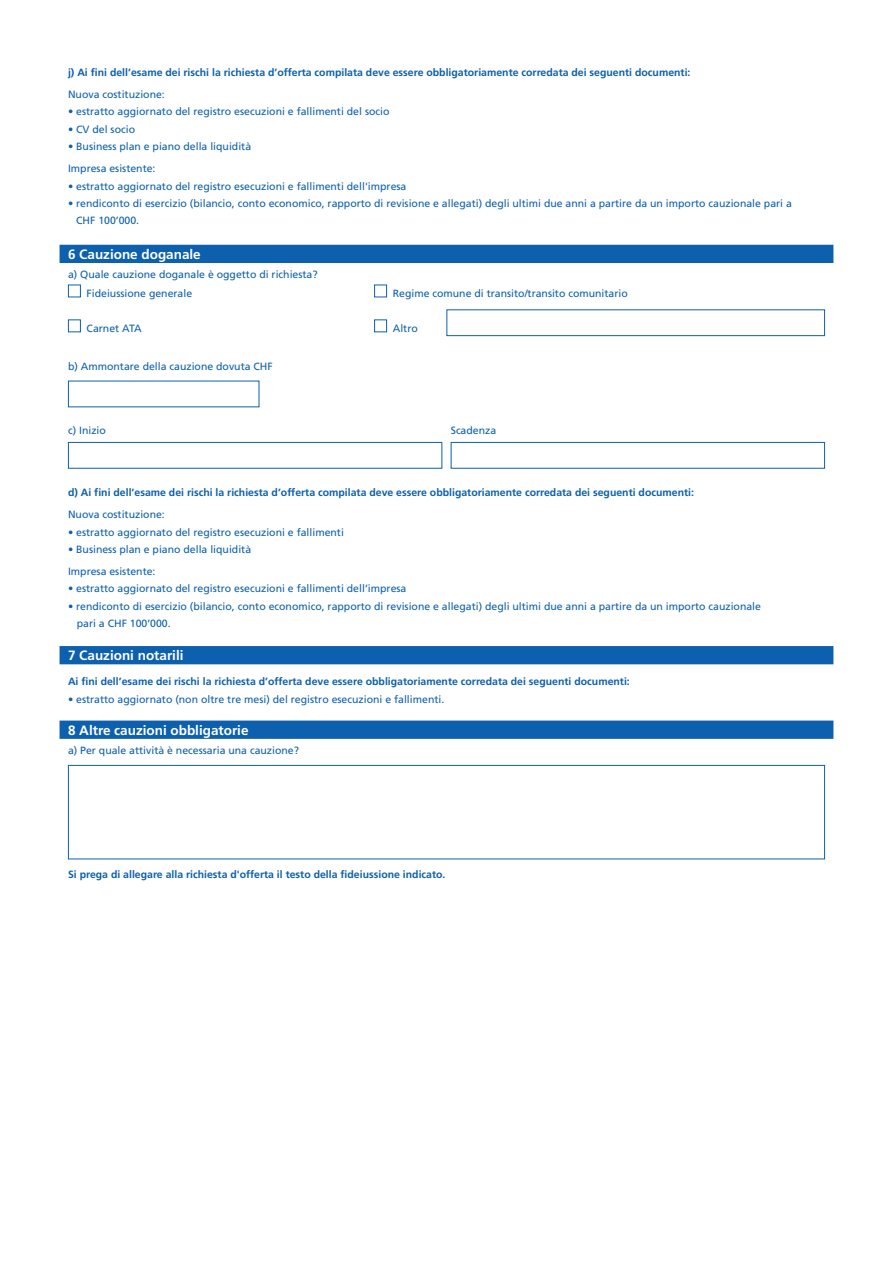
<style>
.page{position:relative;width:893px;height:1263px;background:#fff}
.page>*{position:absolute;margin:0;border:0;box-sizing:border-box;transform-origin:0 0}
.t1{font:700 13.5px "Frutiger";color:#fff}
.t2{font:10.5px/21.9px "Frutiger";color:#0d60ae}
.t3{font:700 10.5px "Frutiger";color:#0d60ae}
</style>
<div class="page">
<div style="left:60px;top:245px;width:773px;height:18px;background:#0d60ae"></div>
<div style="left:374px;top:319px;width:13px;height:13px;border:1px solid #0d60ae"></div>
<div style="left:68px;top:319px;width:13px;height:13px;border:1px solid #0d60ae"></div>
<div style="left:374px;top:285px;width:13px;height:12px;border:1px solid #0d60ae"></div>
<div style="left:68px;top:285px;width:13px;height:12px;border:1px solid #0d60ae"></div>
<div style="left:446px;top:309px;width:379px;height:27px;border:1px solid #0d60ae"></div>
<div style="left:68px;top:442px;width:374px;height:27px;border:1px solid #0d60ae"></div>
<div style="left:451px;top:442px;width:374px;height:27px;border:1px solid #0d60ae"></div>
<div style="left:60px;top:646px;width:773px;height:18px;background:#0d60ae"></div>
<div style="left:60px;top:720px;width:773px;height:19px;background:#0d60ae"></div>
<div style="left:68px;top:765px;width:757px;height:94px;border:1px solid #0d60ae"></div>
<p class="t3" style="left:68px;top:68px;width:624px">j) Ai fini dell’esame dei rischi la richiesta d’offerta compilata deve essere obbligatoriamente corredata dei seguenti documenti:</p>
<p class="t2" style="left:68px;top:84px;width:98px">Nuova costituzione:</p>
<p class="t2" style="left:68px;top:102px;width:323px">• estratto aggiornato del registro esecuzioni e fallimenti del socio</p>
<p class="t2" style="left:68px;top:119px;width:69px">• CV del socio</p>
<p class="t2" style="left:68px;top:136px;width:185px">• Business plan e piano della liquidità<br>Impresa esistente:</p>
<p class="t2" style="left:68px;top:176px;width:340px">• estratto aggiornato del registro esecuzioni e fallimenti dell'impresa</p>
<p class="t2" style="left:76px;top:195px;width:717px;line-height:17.4px;text-indent:-8px">• rendiconto di esercizio (bilancio, conto economico, rapporto di revisione e allegati) degli ultimi due anni a partire da un importo cauzionale pari a<br>CHF 100’000.</p>
<p class="t1" style="left:68px;top:249px;width:134px">6 Cauzione doganale</p>
<p class="t2" style="left:87px;top:265px;width:233px;line-height:19.4px;text-indent:-19px">a) Quale cauzione doganale è oggetto di richiesta?<br>Fideiussione generale</p>
<p class="t2" style="left:393px;top:284px;width:237px">Regime comune di transito/transito comunitario</p>
<p class="t2" style="left:87px;top:318px;width:57px">Carnet ATA</p>
<p class="t2" style="left:393px;top:318px;width:27px">Altro</p>
<p class="t2" style="left:68px;top:356px;width:206px">b) Ammontare della cauzione dovuta CHF</p>
<p class="t2" style="left:68px;top:420px;width:39px">c) Inizio</p>
<p class="t2" style="left:451px;top:420px;width:47px">Scadenza</p>
<p class="t3" style="left:68px;top:488px;width:627px">d) Ai fini dell’esame dei rischi la richiesta d’offerta compilata deve essere obbligatoriamente corredata dei seguenti documenti:</p>
<p class="t2" style="left:68px;top:504px;width:98px">Nuova costituzione:</p>
<p class="t2" style="left:68px;top:522px;width:277px">• estratto aggiornato del registro esecuzioni e fallimenti</p>
<p class="t2" style="left:68px;top:539px;width:185px">• Business plan e piano della liquidità<br>Impresa esistente:</p>
<p class="t2" style="left:68px;top:579px;width:340px">• estratto aggiornato del registro esecuzioni e fallimenti dell’impresa</p>
<p class="t2" style="left:77px;top:598px;width:686px;line-height:17.4px;text-indent:-9px">• rendiconto di esercizio (bilancio, conto economico, rapporto di revisione e allegati) degli ultimi due anni a partire da un importo cauzionale pari a CHF 100’000.</p>
<p class="t1" style="left:68px;top:650px;width:117px">7 Cauzioni notarili</p>
<p class="t3" style="left:68px;top:677px;width:563px">Ai fini dell’esame dei rischi la richiesta d’offerta deve essere obbligatoriamente corredata dei seguenti documenti:</p>
<p class="t2" style="left:68px;top:689px;width:378px">• estratto aggiornato (non oltre tre mesi) del registro esecuzioni e fallimenti.</p>
<p class="t1" style="left:68px;top:724px;width:182px">8 Altre cauzioni obbligatorie</p>
<p class="t2" style="left:68px;top:740px;width:233px">a) Per quale attività è necessaria una cauzione?</p>
<p class="t3" style="left:68px;top:870px;width:379px">Si prega di allegare alla richiesta d'offerta il testo della fideiussione indicato.</p>
</div>
